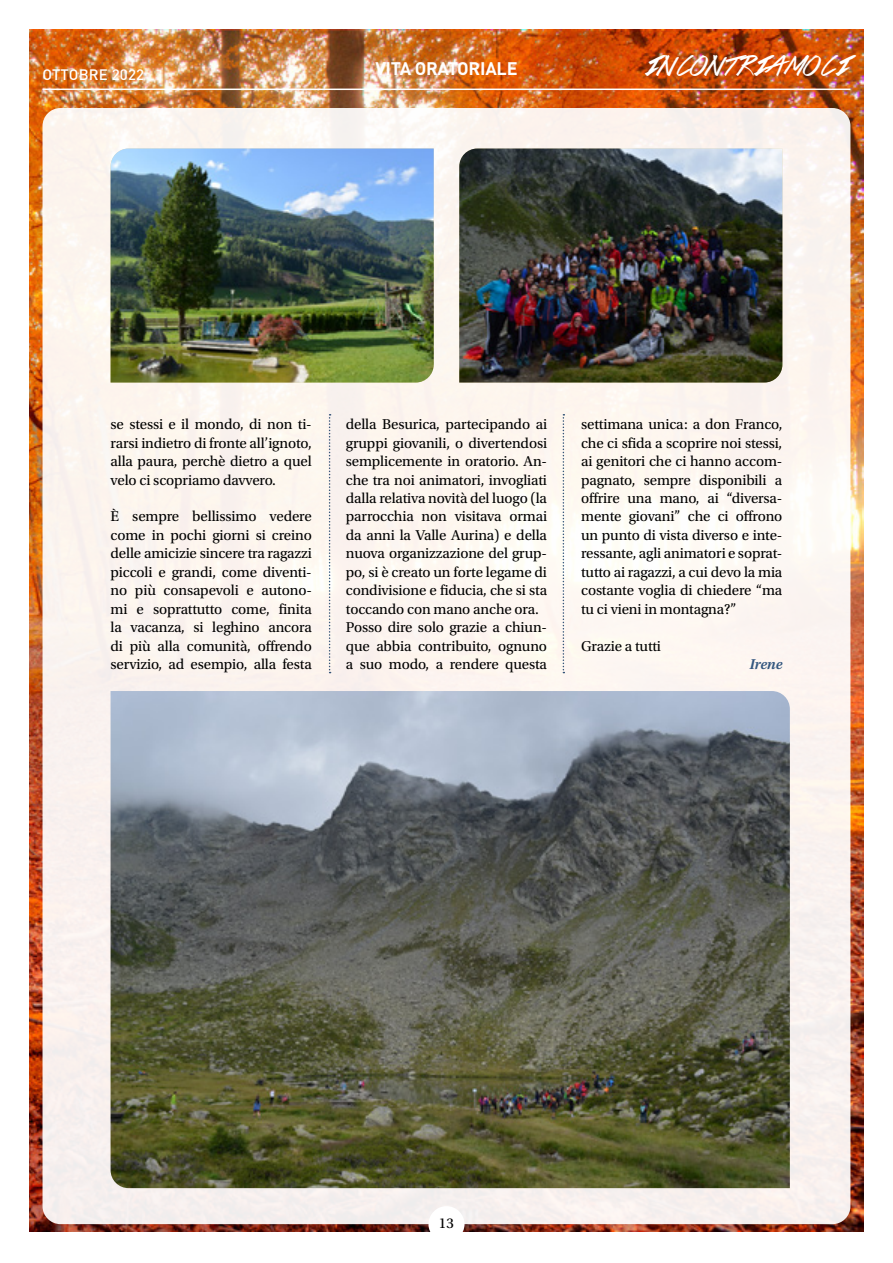
<style>
.page{position:relative;width:893px;height:1263px;background:#fff}
.page>*{position:absolute;margin:0;border:0;box-sizing:border-box;transform-origin:0 0}
.t1{font:30px "Colors Of Autumn";letter-spacing:.01em;color:#fff}
.t2{font:700 18px "DIN Pro";letter-spacing:-.015em;color:#fff}
.t3{font:15px/18.5px "Utopia Std";letter-spacing:-.01em;color:#000;text-align:justify}
.t4{font:500 15px "DIN Pro";letter-spacing:.01em;color:#fff}
.t5{font:italic 600 15px "Utopia Std";letter-spacing:-.015em;color:#34577f}
</style>
<div class="page">
<img style="left:30px;top:30px;width:833px;height:1201px">
<hr style="left:43px;top:89px;width:807px;height:1px;background:#fff">
<div style="left:43px;top:108px;width:807px;height:1116px;background:#fcf4ef;border-radius:18px"></div>
<div style="left:428px;top:1206px;width:36px;height:36px;background:#fff;border-radius:50%"></div>
<img style="left:111px;top:691px;width:679px;height:497px">
<img style="left:111px;top:149px;width:323px;height:233px">
<img style="left:459px;top:149px;width:323px;height:233px">
<svg style="left:329px;top:414px;width:2px;height:259px"></svg>
<svg style="left:563px;top:414px;width:1px;height:259px"></svg>
<p class="t4" style="left:43px;top:64px;width:103px">OTTOBRE 2022</p>
<p class="t2" style="left:375px;top:57px;width:144px">VITA ORATORIALE</p>
<h1 class="t1" style="left:647px;top:50px;width:205px">INCONTRIAMOCI</h1>
<p class="t3" style="left:111px;top:415px;width:203px">se stessi e il mondo, di non ti&shy;rarsi indietro di fronte all’ignoto, alla paura, perchè dietro a quel velo ci scopriamo davvero.</p>
<p class="t3" style="left:111px;top:508px;width:203px">È sempre bellissimo vedere come in pochi giorni si creino delle amicizie sincere tra ragazzi piccoli e grandi, come diventi&shy;no più consapevoli e autono&shy;mi e soprattutto come, finita la vacanza, si leghino ancora di più alla comunità, offrendo servizio, ad esempio, alla festa</p>
<p class="t3" style="left:346px;top:415px;width:203px;text-align:left">della Besurica, partecipando ai gruppi giovanili, o divertendosi semplicemente in oratorio. An&shy;che tra noi animatori, invogliati dalla relativa novità del luogo (la parrocchia non visitava ormai da anni la Valle Aurina) e della nuova organizzazione del grup&shy;po, si è creato un forte legame di condivisione e fiducia, che si sta toccando con mano anche ora.<br>Posso dire solo grazie a chiun&shy;que abbia contribuito, ognuno a suo modo, a rendere questa</p>
<p class="t3" style="left:581px;top:415px;width:203px">settimana unica: a don Franco, che ci sfida a scoprire noi stessi, ai genitori che ci hanno accom&shy;pagnato, sempre disponibili a offrire una mano, ai “diversa&shy;mente giovani” che ci offrono un punto di vista diverso e inte&shy;ressante, agli animatori e soprat&shy;tutto ai ragazzi, a cui devo la mia costante voglia di chiedere “ma tu ci vieni in montagna?”</p>
<p class="t3" style="left:581px;top:637px;width:81px">Grazie a tutti</p>
<p class="t5" style="left:749px;top:656px;width:35px">Irene</p>
<p class="t3" style="left:439px;top:1214px;width:16px">13</p>
</div>
